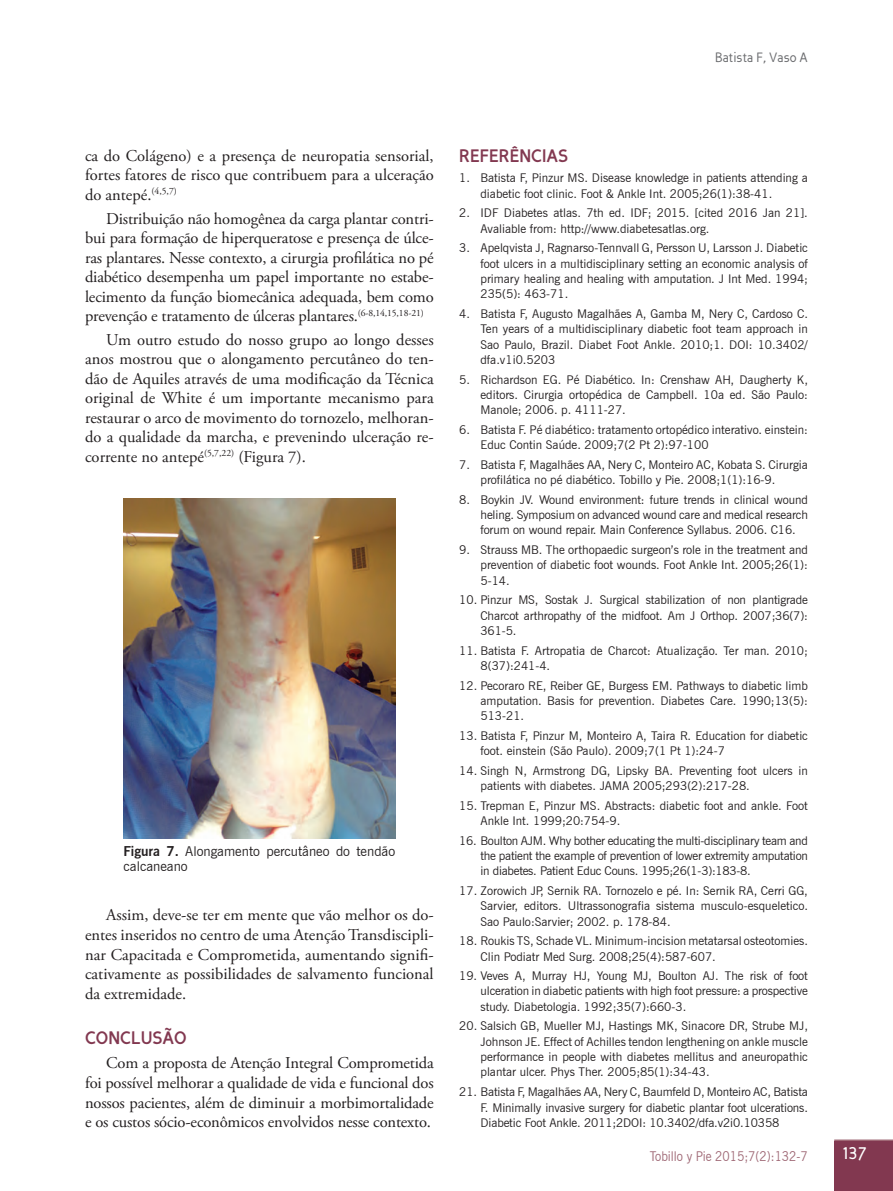
<style>
.page{position:relative;width:893px;height:1191px;background:#fff}
.page>*{position:absolute;margin:0;border:0;box-sizing:border-box;transform-origin:0 0}
.t1{font:21px "Perspective Sans";color:#fff;scale:.9 1}
.t2{font:700 18px "Perspective Sans";color:#823850;scale:.9 1}
.t3{font:16.5px/19.5px "Adobe Garamond Pro";color:#231f20;text-align:justify}
.t4{font:13.5px/15.8px "News Gothic BT";color:#231f20}
.t5{font:13.5px "News Gothic BT";color:#9f6875;scale:.9 1}
.t6{font:13.5px "Perspective Sans";color:#6c6d70;scale:.9 1}
.t7{font:12px/15.3px "News Gothic BT";color:#231f20;text-align:justify}
.s1{font-weight:700}
</style>
<div class="page">
<div style="left:834px;top:1141px;width:59px;height:50px;background:#823850"></div>
<hr style="left:834px;top:1139px;width:59px;height:2px;background:#9f6875">
<img style="left:124px;top:498px;width:271px;height:340px">
<p class="t6" style="left:715px;top:49px;width:105px">Batista F, Vaso A</p>
<h3 class="t3" style="left:85px;top:146px;width:350px">ca do Colágeno) e a presença de neuropatia sensorial, fortes fatores de risco que contribuem para a ulceração do antepé.<sup>(4,5,7)</sup></h3>
<p class="t3" style="left:85px;top:209px;width:350px;text-indent:21px">Distribuição não homogênea da carga plantar contri&shy;bui para formação de hiperqueratose e presença de úlce&shy;ras plantares. Nesse contexto, a cirurgia profilática no pé diabético desempenha um papel importante no estabe&shy;lecimento da função biomecânica adequada, bem como prevenção e tratamento de úlceras plantares.<sup>(6-8,14,15,18-21)</sup></p>
<p class="t3" style="left:85px;top:330px;width:350px;text-indent:21px">Um outro estudo do nosso grupo ao longo desses anos mostrou que o alongamento percutâneo do ten&shy;dão de Aquiles através de uma modificação da Técnica original de White é um importante mecanismo para restaurar o arco de movimento do tornozelo, melhoran&shy;do a qualidade da marcha, e prevenindo ulceração re&shy;corrente no antepé<sup>(5,7,22)</sup> (Figura 7).</p>
<p class="t4" style="left:124px;top:843px;width:273px"><span class="s1">Figura 7.</span> Alongamento percutâneo do tendão calcaneano</p>
<h3 class="t3" style="left:85px;top:905px;width:350px;text-indent:21px">Assim, deve-se ter em mente que vão melhor os do&shy;entes inseridos no centro de uma Atenção Transdiscipli&shy;nar Capacitada e Comprometida, aumentando signifi&shy;cativamente as possibilidades de salvamento funcional da extremidade.</h3>
<h2 class="t2" style="left:85px;top:1027px;width:115px">CONCLUSÃO</h2>
<h3 class="t3" style="left:85px;top:1053px;width:350px;text-indent:21px">Com a proposta de Atenção Integral Comprometida foi possível melhorar a qualidade de vida e funcional dos nossos pacientes, além de diminuir a morbimortalidade e os custos sócio-econômicos envolvidos nesse contexto.</h3>
<h2 class="t2" style="left:459px;top:145px;width:122px">REFERÊNCIAS</h2>
<p class="t7" style="left:480px;top:170px;width:329px;text-indent:-21px">1. Batista F, Pinzur MS. Disease knowledge in patients attending a diabetic foot clinic. Foot &amp; Ankle Int. 2005;26(1):38-41.</p>
<p class="t7" style="left:480px;top:205px;width:329px;text-indent:-21px">2. IDF Diabetes atlas. 7th ed. IDF; 2015. [cited 2016 Jan 21].<br>Avaliable from: http://www.diabetesatlas.org.</p>
<p class="t7" style="left:480px;top:240px;width:329px;text-indent:-21px">3. Apelqvista J, Ragnarso-Tennvall G, Persson U, Larsson J. Diabetic foot ulcers in a multidisciplinary setting an economic analysis of primary healing and healing with amputation. J Int Med. 1994; 235(5): 463-71.</p>
<p class="t7" style="left:480px;top:306px;width:329px;text-indent:-21px">4. Batista F, Augusto Magalhães A, Gamba M, Nery C, Cardoso C.<br>Ten years of a multidisciplinary diabetic foot team approach in Sao Paulo, Brazil. Diabet Foot Ankle. 2010;1. DOI: 10.3402/ dfa.v1i0.5203</p>
<p class="t7" style="left:480px;top:372px;width:329px;text-indent:-21px">5. Richardson EG. Pé Diabético. In: Crenshaw AH, Daugherty K, editors. Cirurgia ortopédica de Campbell. 10a ed. São Paulo:<br>Manole; 2006. p. 4111-27.</p>
<p class="t7" style="left:480px;top:422px;width:329px;text-indent:-21px">6. Batista F. Pé diabético: tratamento ortopédico interativo. einstein:<br>Educ Contin Saúde. 2009;7(2 Pt 2):97-100</p>
<p class="t7" style="left:480px;top:457px;width:329px;text-indent:-21px">7. Batista F, Magalhães AA, Nery C, Monteiro AC, Kobata S. Cirurgia profilática no pé diabético. Tobillo y Pie. 2008;1(1):16-9.</p>
<p class="t7" style="left:480px;top:492px;width:329px;text-indent:-21px">8. Boykin JV. Wound environment: future trends in clinical wound heling. Symposium on advanced wound care and medical research forum on wound repair. Main Conference Syllabus. 2006. C16.</p>
<p class="t7" style="left:480px;top:542px;width:329px;text-indent:-21px">9. Strauss MB. The orthopaedic surgeon’s role in the treatment and prevention of diabetic foot wounds. Foot Ankle Int. 2005;26(1):<br>5-14.</p>
<p class="t7" style="left:480px;top:592px;width:329px;text-indent:-21px">10. Pinzur MS, Sostak J. Surgical stabilization of non plantigrade Charcot arthropathy of the midfoot. Am J Orthop. 2007;36(7):<br>361-5.</p>
<p class="t7" style="left:480px;top:642px;width:329px;text-indent:-21px">11. Batista F. Artropatia de Charcot: Atualização. Ter man. 2010;<br>8(37):241-4.</p>
<p class="t7" style="left:480px;top:677px;width:329px;text-indent:-21px">12. Pecoraro RE, Reiber GE, Burgess EM. Pathways to diabetic limb amputation. Basis for prevention. Diabetes Care. 1990;13(5):<br>513-21.</p>
<p class="t7" style="left:480px;top:728px;width:329px;text-indent:-21px">13. Batista F, Pinzur M, Monteiro A, Taira R. Education for diabetic foot. einstein (São Paulo). 2009;7(1 Pt 1):24-7</p>
<p class="t7" style="left:480px;top:762px;width:329px;text-indent:-21px">14. Singh N, Armstrong DG, Lipsky BA. Preventing foot ulcers in patients with diabetes. JAMA 2005;293(2):217-28.</p>
<p class="t7" style="left:480px;top:797px;width:329px;text-indent:-21px">15. Trepman E, Pinzur MS. Abstracts: diabetic foot and ankle. Foot<br>Ankle Int. 1999;20:754-9.</p>
<p class="t7" style="left:480px;top:832px;width:329px;text-indent:-21px">16. Boulton AJM. Why bother educating the multi-disciplinary team and the patient the example of prevention of lower extremity amputation in diabetes. Patient Educ Couns. 1995;26(1-3):183-8.</p>
<p class="t7" style="left:480px;top:883px;width:329px;text-indent:-21px">17. Zorowich JP, Sernik RA. Tornozelo e pé. In: Sernik RA, Cerri GG, Sarvier, editors. Ultrassonografia sistema musculo-esqueletico.<br>Sao Paulo:Sarvier; 2002. p. 178-84.</p>
<p class="t7" style="left:480px;top:933px;width:329px;text-indent:-21px">18. Roukis TS, Schade VL. Minimum-incision metatarsal osteotomies.<br>Clin Podiatr Med Surg. 2008;25(4):587-607.</p>
<p class="t7" style="left:480px;top:968px;width:329px;text-indent:-21px">19. Veves A, Murray HJ, Young MJ, Boulton AJ. The risk of foot ulceration in diabetic patients with high foot pressure: a prospective study. Diabetologia. 1992;35(7):660-3.</p>
<p class="t7" style="left:480px;top:1018px;width:329px;text-indent:-21px">20. Salsich GB, Mueller MJ, Hastings MK, Sinacore DR, Strube MJ, Johnson JE. Effect of Achilles tendon lengthening on ankle muscle performance in people with diabetes mellitus and aneuropathic plantar ulcer. Phys Ther. 2005;85(1):34-43.</p>
<p class="t7" style="left:480px;top:1083px;width:329px;text-indent:-21px">21. Batista F, Magalhães AA, Nery C, Baumfeld D, Monteiro AC, Batista F. Minimally invasive surgery for diabetic plantar foot ulcerations.<br>Diabetic Foot Ankle. 2011;2DOI: 10.3402/dfa.v2i0.10358</p>
<p class="t5" style="left:650px;top:1147px;width:177px">Tobillo y Pie 2015;7(2):132-7</p>
<h1 class="t1" style="left:843px;top:1139px;width:28px">137</h1>
</div>
